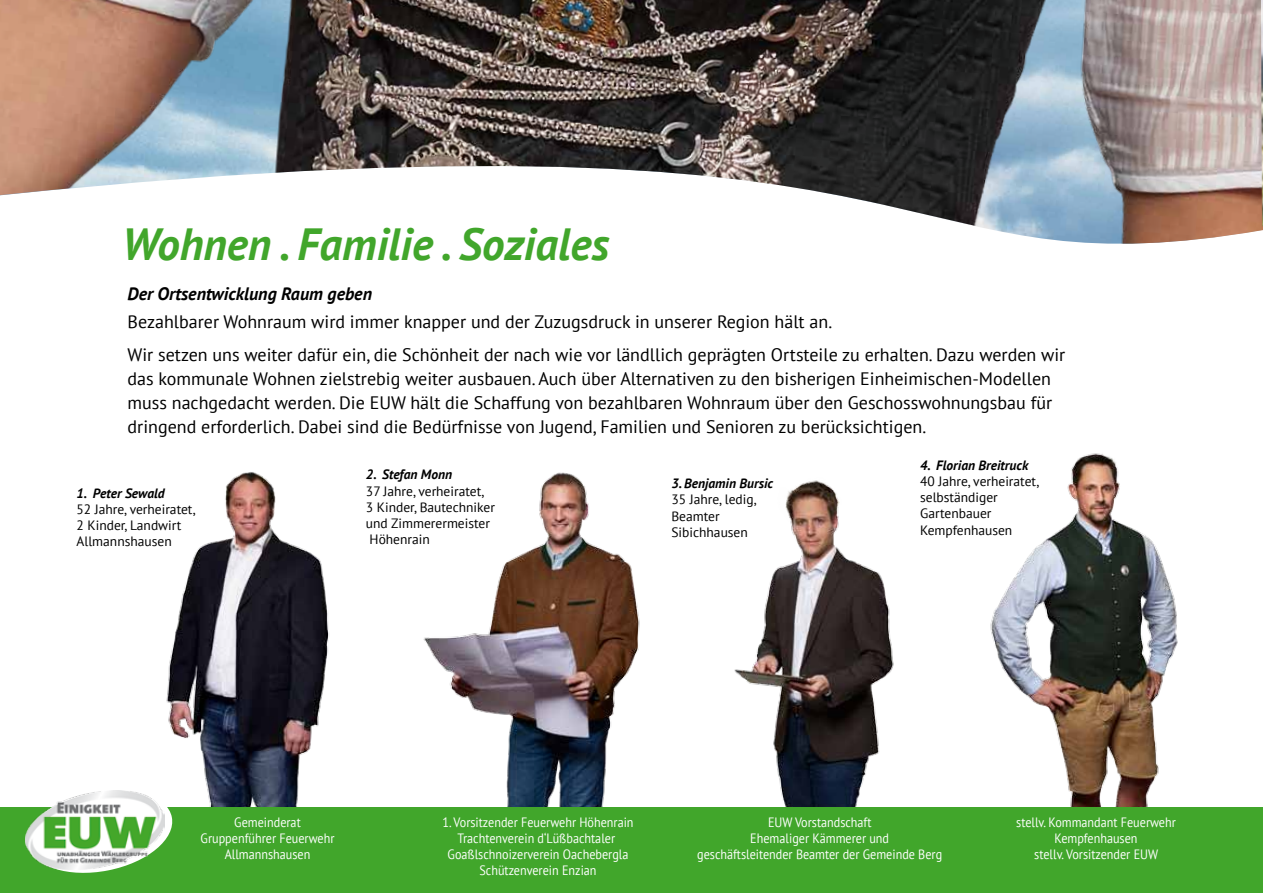
<style>
.page{position:relative;width:1263px;height:893px;background:#fff}
.page>*{position:absolute;margin:0;border:0;box-sizing:border-box;transform-origin:0 0}
.t1{font:italic 700 45px "PT Sans";color:#41a62b}
.t2{font:18px/24px "PT Sans";color:#000}
.t3{font:italic 700 18px "PT Sans";color:#000}
.t4{font:13.5px/16.2px "PT Sans";color:#fff;text-align:center;scale:.9 1}
.t5{font:13.5px/16.2px "PT Sans";color:#000}
.t6{font:italic 700 13.5px "PT Sans";color:#000}
</style>
<div class="page">
<img style="left:0;top:0;width:1263px;height:244px">
<img style="left:984px;top:453px;width:208px;height:355px">
<img style="left:415px;top:472px;width:232px;height:336px">
<img style="left:708px;top:480px;width:227px;height:328px">
<img style="left:166px;top:472px;width:198px;height:336px">
<div style="left:0;top:808px;width:1263px;height:85px;background:#41a62b"></div>
<svg style="left:24px;top:784px;width:152px;height:89px"></svg>
<img style="left:25px;top:790px;width:139px;height:79px">
<img style="left:1258px;top:0;width:5px;height:227px">
<h1 class="t1" style="left:122px;top:215px;width:488px">Wohnen . Familie . Soziales</h1>
<p class="t3" style="left:128px;top:282px;width:246px">Der Ortsentwicklung Raum geben</p>
<p class="t2" style="left:128px;top:305px;width:939px;line-height:32.5px">Bezahlbarer Wohnraum wird immer knapper und der Zuzugsdruck in unserer Region hält an.<br>Wir setzen uns weiter dafür ein, die Schönheit der nach wie vor ländllich geprägten Ortsteile zu erhalten. Dazu werden wir</p>
<p class="t2" style="left:128px;top:366px;width:926px;text-align:justify">das kommunale Wohnen zielstrebig weiter ausbauen. Auch über Alternativen zu den bisherigen Einheimischen-Modellen muss nachgedacht werden. Die EUW hält die Schaffung von bezahlbaren Wohnraum über den Geschosswohnungsbau für dringend erforderlich. Dabei sind die Bedürfnisse von Jugend, Familien und Senioren zu berücksichtigen.</p>
<p class="t6" style="left:77px;top:484px;width:90px">1. Peter Sewald</p>
<p class="t5" style="left:77px;top:501px;width:121px">52 Jahre, verheiratet,<br>2 Kinder, Landwirt<br>Allmannshausen</p>
<p class="t6" style="left:366px;top:466px;width:88px">2. Stefan Monn</p>
<p class="t5" style="left:366px;top:483px;width:130px">37 Jahre, verheiratet,<br>3 Kinder, Bautechniker und Zimmerermeister<br>Höhenrain</p>
<p class="t6" style="left:671px;top:475px;width:103px">3. Benjamin Bursic</p>
<p class="t5" style="left:671px;top:491px;width:87px">35 Jahre, ledig,<br>Beamter<br>Sibichhausen</p>
<p class="t6" style="left:920px;top:456px;width:110px">4. Florian Breitruck</p>
<p class="t5" style="left:920px;top:473px;width:121px">40 Jahre, verheiratet, selbständiger<br>Gartenbauer<br>Kempfenhausen</p>
<p class="t4" style="left:201px;top:814px;width:150px">Gemeinderat<br>Gruppenführer Feuerwehr<br>Allmannshausen</p>
<p class="t4" style="left:442px;top:814px;width:214px">1. Vorsitzender Feuerwehr Höhenrain<br>Trachtenverein d‘Lüßbachtaler<br>Goaßlschnoizerverein Oachebergla<br>Schützenverein Enzian</p>
<p class="t4" style="left:697px;top:814px;width:274px">EUW Vorstandschaft<br>Ehemaliger Kämmerer und<br>geschäftsleitender Beamter der Gemeinde Berg</p>
<p class="t4" style="left:1016px;top:814px;width:179px">stellv. Kommandant Feuerwehr<br>Kempfenhausen<br>stellv. Vorsitzender EUW</p>
</div>
